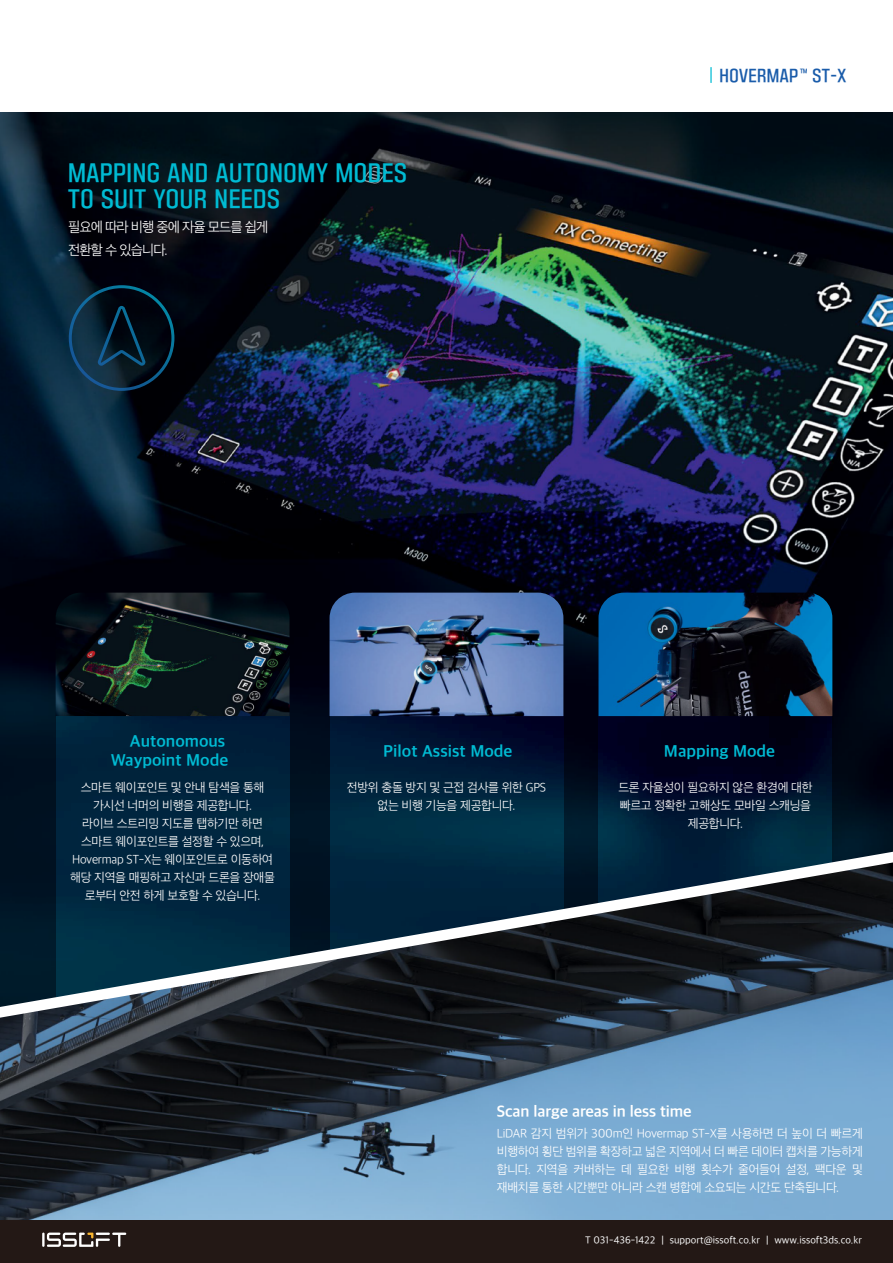
<style>
.page{position:relative;width:893px;height:1263px;background:#fff}
.page>*{position:absolute;margin:0;border:0;box-sizing:border-box;transform-origin:0 0}
.t1{font:21px/25.2px "SD Gyeokdong G205 Bd";letter-spacing:.03em;color:#00bbd3}
.t2{font:15.75px/18.9px "SD Gothic Neoa g Bd";color:#00bbd3;text-align:right}
.t3{font:15px "SD Gothic Neoa g Bd";letter-spacing:-.01em;color:#fff}
.t4{font:15px "SD Gyeokdong G205 Bd";letter-spacing:.03em;color:#1a5caa}
.t5{font:13.5px/22.5px "SD Gothic Neoa c Lt";letter-spacing:-.06em;color:#fff}
.t6{font:12px/18px "SD Gothic Neoa c Lt";letter-spacing:-.025em;color:#fff;text-align:center}
.t7{font:9.75px "SD Gothic Neoa d Rg";color:#fff}
.s1{font-size:12px}
</style>
<div class="page">
<img style="left:0;top:113px;width:893px;height:739px">
<img style="left:56px;top:593px;width:234px;height:123px">
<div style="left:56px;top:716px;width:234px;height:293px;background:#00233c"></div>
<img style="left:598px;top:593px;width:234px;height:123px">
<svg style="left:598px;top:716px;width:234px;height:136px;background:#000f29"></svg>
<img style="left:330px;top:593px;width:233px;height:123px">
<svg style="left:330px;top:716px;width:233px;height:136px;background:#00203b"></svg>
<svg style="left:0;top:852px;width:891px;height:10px;fill:#00253f"></svg>
<img style="left:0;top:862px;width:893px;height:358px">
<div style="left:0;top:1220px;width:893px;height:43px;background:#231815"></div>
<hr style="left:42px;top:1232px;width:3px;height:15px;background:#fff">
<svg style="left:47px;top:1232px;width:79px;height:15px"></svg>
<svg style="left:69px;top:285px;width:105px;height:106px;background:#072133"></svg>
<svg style="left:710px;top:67px;width:2px;height:16px"></svg>
<h1 class="t1" style="left:68px;top:162px;width:340px">MAPPING AND AUTONOMY MODES<br>TO SUIT YOUR NEEDS</h1>
<p class="t5" style="left:68px;top:216px;width:202px">필요에 따라 비행 중에 자율 모드를 쉽게 전환할 수 있습니다.</p>
<p class="t4" style="left:719px;top:68px;width:128px">HOVERMAP<span class="s1">™</span> ST-X</p>
<h2 class="t2" style="left:111px;top:732px;width:119px">Autonomous<br>Waypoint Mode</h2>
<h2 class="t2" style="left:383px;top:741px;width:131px">Pilot Assist Mode</h2>
<h2 class="t2" style="left:664px;top:741px;width:113px">Mapping Mode</h2>
<p class="t6" style="left:70px;top:779px;width:206px">스마트 웨이포인트 및 안내 탐색을 통해 가시선 너머의 비행을 제공합니다.<br>라이브 스트리밍 지도를 탭하기만 하면 스마트 웨이포인트를 설정할 수 있으며,<br>Hovermap ST-X는 웨이포인트로 이동하여 해당 지역을 매핑하고 자신과 드론을 장애물 로부터 안전 하게 보호할 수 있습니다.</p>
<p class="t6" style="left:347px;top:779px;width:201px">전방위 충돌 방지 및 근접 검사를 위한 GPS 없는 비행 기능을 제공합니다.</p>
<p class="t6" style="left:618px;top:779px;width:196px">드론 자율성이 필요하지 않은 환경에 대한 빠르고 정확한 고해상도 모바일 스캐닝을 제공합니다.</p>
<p class="t3" style="left:497px;top:1104px;width:196px">Scan large areas in less time</p>
<p class="t6" style="left:497px;top:1124px;width:367px;text-align:justify">LiDAR 감지 범위가 300m인 Hovermap ST-X를 사용하면 더 높이 더 빠르게 비행하여 횡단 범위를 확장하고 넓은 지역에서 더 빠른 데이터 캡처를 가능하게 합니다. 지역을 커버하는 데 필요한 비행 횟수가 줄어들어 설정, 팩다운 및 재배치를 통한 시간뿐만 아니라 스캔 병합에 소요되는 시간도 단축됩니다.</p>
<p class="t7" style="left:585px;top:1235px;width:278px">T 031-436-1422 ㅣ support@issoft.co.kr ㅣ www.issoft3ds.co.kr</p>
</div>
